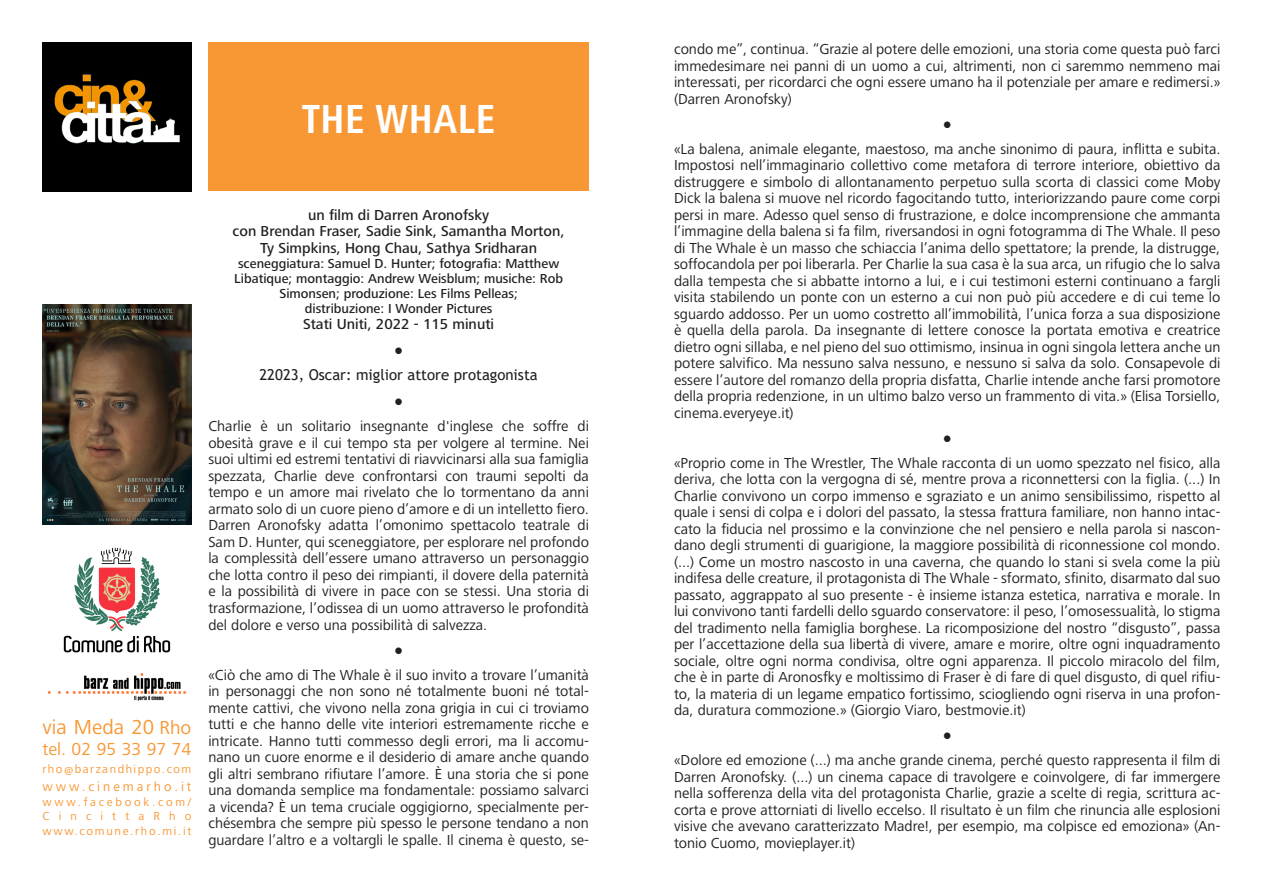
<style>
.page{position:relative;width:1263px;height:893px;background:#fff}
.page>*{position:absolute;margin:0;border:0;box-sizing:border-box;transform-origin:0 0}
.t1{font:700 condensed 42px "Frutiger Next LT";color:#fff}
.t2{font:21px "Frutiger Next LT";color:#f89834}
.t3{font:18px "Frutiger Next LT";color:#f89834}
.t4{font:15px/16.5px "Frutiger Next LT";color:#231f20;text-align:justify}
.t5{font:500 15px "Frutiger Next LT";color:#231f20}
.t6{font:15px/25.5px "Trebuchet MS";color:#231f20;text-align:center}
.t7{font:500 13.5px/15px "Frutiger Next LT";color:#231f20;text-align:center}
.t8{font:13.5px "Frutiger Next LT";letter-spacing:.22em;color:#f89834}
.t9{font:12px "Frutiger Next LT";letter-spacing:.14em;color:#f89834}
.t10{font:12px "Frutiger Next LT";letter-spacing:.23em;color:#f89834}
.t11{font:12px "Frutiger Next LT";letter-spacing:.76em;color:#f89834}
.s1{font-size:19.5px}
</style>
<div class="page">
<div style="left:208px;top:43px;width:381px;height:148px;background:#f89834"></div>
<img style="left:43px;top:304px;width:148px;height:220px">
<img style="left:47px;top:547px;width:139px;height:154px">
<img style="left:43px;top:43px;width:148px;height:148px">
<p class="t1" style="left:302px;top:96px;width:195px">THE WHALE</p>
<p class="t2" style="left:43px;top:715px;width:150px">via Meda 20 <span class="s1">Rho</span></p>
<p class="t3" style="left:43px;top:739px;width:150px">tel. 02 95 33 97 74</p>
<p class="t9" style="left:43px;top:763px;width:150px">rho@barzandhippo.com</p>
<p class="t8" style="left:43px;top:779px;width:150px">www.cinemarho.it</p>
<p class="t10" style="left:43px;top:795px;width:150px">www.facebook.com/</p>
<p class="t11" style="left:43px;top:809px;width:150px">CincittaRho</p>
<p class="t9" style="left:43px;top:824px;width:150px">www.comune.rho.mi.it</p>
<p class="t5" style="left:308px;top:207px;width:183px">un film di Darren Aronofsky</p>
<p class="t5" style="left:233px;top:223px;width:334px">con Brendan Fraser, Sadie Sink, Samantha Morton,</p>
<p class="t5" style="left:260px;top:240px;width:278px">Ty Simpkins, Hong Chau, Sathya Sridharan</p>
<p class="t7" style="left:234px;top:256px;width:330px">sceneggiatura: Samuel D. Hunter; fotografia: Matthew<br>Libatique; montaggio: Andrew Weisblum; musiche: Rob<br>Simonsen; produzione: Les Films Pelleas;</p>
<p class="t7" style="left:305px;top:301px;width:189px">distribuzione: I Wonder Pictures</p>
<p class="t5" style="left:303px;top:316px;width:192px">Stati Uniti, 2022 - 115 minuti</p>
<p class="t6" style="left:259px;top:337px;width:280px">●<br>22023, Oscar: miglior attore protagonista ●</p>
<p class="t4" style="left:208px;top:418px;width:382px">Charlie è un solitario insegnante d'inglese che soffre di obesità grave e il cui tempo sta per volgere al termine. Nei suoi ultimi ed estremi tentativi di riavvicinarsi alla sua famiglia spezzata, Charlie deve confrontarsi con traumi sepolti da tempo e un amore mai rivelato che lo tormentano da anni armato solo di un cuore pieno d’amore e di un intelletto fiero.<br>Darren Aronofsky adatta l’omonimo spettacolo teatrale di Sam D. Hunter, qui sceneggiatore, per esplorare nel profondo la complessità dell’essere umano attraverso un personaggio che lotta contro il peso dei rimpianti, il dovere della paternità e la possibilità di vivere in pace con se stessi. Una storia di trasformazione, l’odissea di un uomo attraverso le profondità del dolore e verso una possibilità di salvezza.</p>
<p class="t6" style="left:394px;top:636px;width:11px">●</p>
<p class="t4" style="left:208px;top:666px;width:382px">«Ciò che amo di The Whale è il suo invito a trovare l’umanità in personaggi che non sono né totalmente buoni né total&shy;mente cattivi, che vivono nella zona grigia in cui ci troviamo tutti e che hanno delle vite interiori estremamente ricche e intricate. Hanno tutti commesso degli errori, ma li accomu&shy;nano un cuore enorme e il desiderio di amare anche quando gli altri sembrano rifiutare l’amore. È una storia che si pone una domanda semplice ma fondamentale: possiamo salvarci a vicenda? È un tema cruciale oggigiorno, specialmente per&shy;chésembra che sempre più spesso le persone tendano a non guardare l’altro e a voltargli le spalle. Il cinema è questo, se-</p>
<p class="t4" style="left:674px;top:41px;width:548px">condo me”, continua. “Grazie al potere delle emozioni, una storia come questa può farci immedesimare nei panni di un uomo a cui, altrimenti, non ci saremmo nemmeno mai interessati, per ricordarci che ogni essere umano ha il potenziale per amare e redimersi.» (Darren Aronofsky)</p>
<p class="t6" style="left:943px;top:110px;width:11px">●</p>
<p class="t4" style="left:674px;top:140px;width:548px">«La balena, animale elegante, maestoso, ma anche sinonimo di paura, inflitta e subita.<br>Impostosi nell’immaginario collettivo come metafora di terrore interiore, obiettivo da distruggere e simbolo di allontanamento perpetuo sulla scorta di classici come Moby Dick la balena si muove nel ricordo fagocitando tutto, interiorizzando paure come corpi persi in mare. Adesso quel senso di frustrazione, e dolce incomprensione che ammanta l’immagine della balena si fa film, riversandosi in ogni fotogramma di The Whale. Il peso di The Whale è un masso che schiaccia l’anima dello spettatore; la prende, la distrugge, soffocandola per poi liberarla. Per Charlie la sua casa è la sua arca, un rifugio che lo salva dalla tempesta che si abbatte intorno a lui, e i cui testimoni esterni continuano a fargli visita stabilendo un ponte con un esterno a cui non può più accedere e di cui teme lo sguardo addosso. Per un uomo costretto all’immobilità, l’unica forza a sua disposizione è quella della parola. Da insegnante di lettere conosce la portata emotiva e creatrice dietro ogni sillaba, e nel pieno del suo ottimismo, insinua in ogni singola lettera anche un potere salvifico. Ma nessuno salva nessuno, e nessuno si salva da solo. Consapevole di essere l’autore del romanzo della propria disfatta, Charlie intende anche farsi promotore della propria redenzione, in un ultimo balzo verso un frammento di vita.» (Elisa Torsiello,</p>
<p class="t4" style="left:674px;top:404px;width:121px">cinema.everyeye.it)</p>
<p class="t6" style="left:943px;top:424px;width:11px">●</p>
<p class="t4" style="left:674px;top:454px;width:548px">«Proprio come in The Wrestler, The Whale racconta di un uomo spezzato nel fisico, alla deriva, che lotta con la vergogna di sé, mentre prova a riconnettersi con la figlia. (...) In Charlie convivono un corpo immenso e sgraziato e un animo sensibilissimo, rispetto al quale i sensi di colpa e i dolori del passato, la stessa frattura familiare, non hanno intac&shy;cato la fiducia nel prossimo e la convinzione che nel pensiero e nella parola si nascon&shy;dano degli strumenti di guarigione, la maggiore possibilità di riconnessione col mondo. (...) Come un mostro nascosto in una caverna, che quando lo stani si svela come la più indifesa delle creature, il protagonista di The Whale - sformato, sfinito, disarmato dal suo passato, aggrappato al suo presente - è insieme istanza estetica, narrativa e morale. In lui convivono tanti fardelli dello sguardo conservatore: il peso, l’omosessualità, lo stigma del tradimento nella famiglia borghese. La ricomposizione del nostro “disgusto”, passa per l’accettazione della sua libertà di vivere, amare e morire, oltre ogni inquadramento sociale, oltre ogni norma condivisa, oltre ogni apparenza. Il piccolo miracolo del film, che è in parte di Aronosfky e moltissimo di Fraser è di fare di quel disgusto, di quel rifiu&shy;to, la materia di un legame empatico fortissimo, sciogliendo ogni riserva in una profon&shy;da, duratura commozione.» (Giorgio Viaro, bestmovie.it)</p>
<p class="t6" style="left:943px;top:722px;width:11px">●</p>
<p class="t4" style="left:674px;top:752px;width:548px">«Dolore ed emozione (...) ma anche grande cinema, perché questo rappresenta il film di Darren Aronofsky. (...) un cinema capace di travolgere e coinvolgere, di far immergere nella sofferenza della vita del protagonista Charlie, grazie a scelte di regia, scrittura ac&shy;corta e prove attorniati di livello eccelso. Il risultato è un film che rinuncia alle esplosioni</p>
<p class="t4" style="left:674px;top:818px;width:548px">visive che avevano caratterizzato Madre!, per esempio, ma colpisce ed emoziona» (An&shy;tonio Cuomo, movieplayer.it)</p>
</div>
